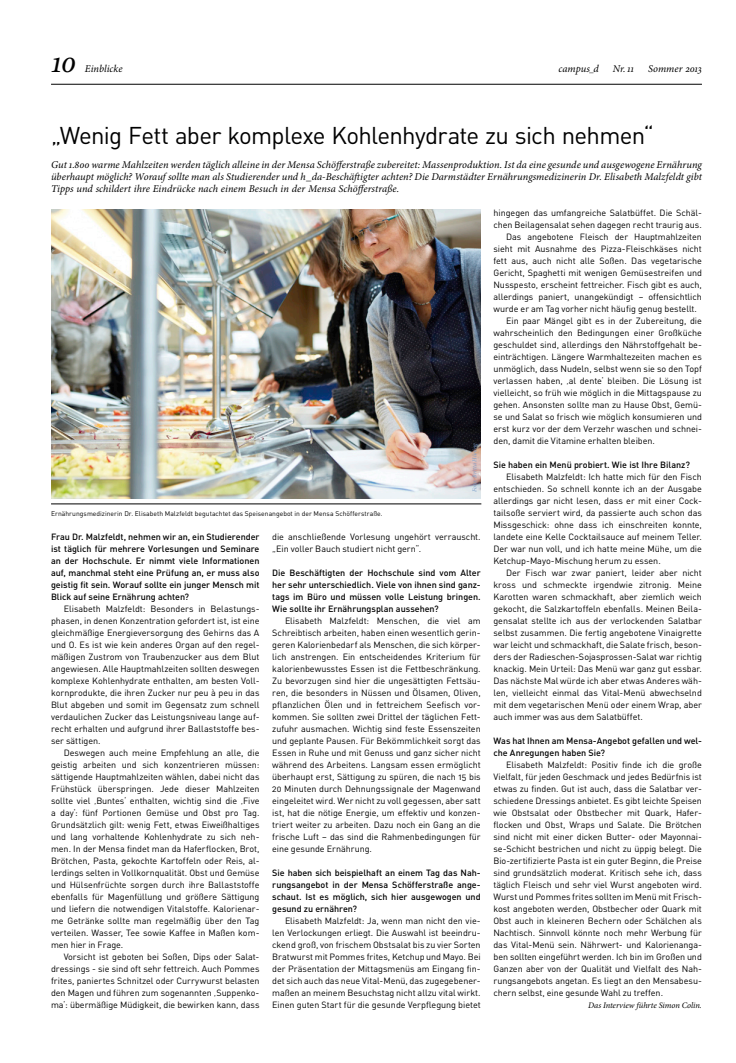
<style>
.page{position:relative;width:736px;height:1063px;background:#fff}
.page>*{position:absolute;margin:0;border:0;box-sizing:border-box;transform-origin:0 0}
.t1{font:italic 32px "Minion Pro";color:#000}
.t2{font:24px "DINOT";letter-spacing:-.03em;color:#000}
.t3{font:italic 10.4px/12px "Minion Pro";color:#000;text-align:justify}
.t4{font:9px/12px "DINOT";letter-spacing:-.005em;color:#000;text-align:justify}
.t5{font:500 9px/12px "DINOT";letter-spacing:-.005em;color:#000;text-align:justify}
.t6{font:italic 8.5px "Minion Pro";letter-spacing:-.005em;color:#000}
.t7{font:6.8px "DINOT";letter-spacing:.005em;color:#000}
.t8{font:italic 6px "Minion Pro";letter-spacing:.015em;color:#799ec8}
</style>
<div class="page">
<hr style="left:51px;top:84px;width:651px;height:1px;background:#000">
<img style="left:51px;top:210px;width:429px;height:288px">
<hr style="left:51px;top:504px;width:430px;height:1px;background:#000">
<h1 class="t1" style="left:51px;top:40px;width:27px">10</h1>
<p class="t3" style="left:85px;top:63px;width:39px">Einblicke</p>
<p class="t3" style="left:558px;top:63px;width:42px">campus d</p>
<p class="t3" style="left:613px;top:63px;width:23px">Nr.11</p>
<p class="t3" style="left:648px;top:63px;width:55px">Sommer 2013</p>
<h2 class="t2" style="left:51px;top:119px;width:604px">„Wenig Fett aber komplexe Kohlenhydrate zu sich nehmen“</h2>
<p class="t3" style="left:51px;top:159px;width:652px">Gut 1.800 warme Mahlzeiten werden täglich alleine in der Mensa Schöfferstraße zubereitet: Massenproduktion. Ist da eine gesunde und ausgewogene Ernährung überhaupt möglich? Worauf sollte man als Studierender und h_da-Beschäftigter achten? Die Darmstädter Ernährungsmedizinerin Dr. Elisabeth Malzfeldt gibt Tipps und schildert ihre Eindrücke nach einem Besuch in der Mensa Schöfferstraße.</p>
<p class="t7" style="left:51px;top:509px;width:333px">Ernährungsmedizinerin Dr. Elisabeth Malzfeldt begutachtet das Speisenangebot in der Mensa Schöfferstraße.</p>
<p class="t8" style="left:470px;top:492px;width:51px;rotate:-90deg">Foto: Britta Hüning</p>
<p class="t5" style="left:51px;top:530px;width:210px">Frau Dr. Malzfeldt, nehmen wir an, ein Studierender ist täglich für mehrere Vorlesungen und Seminare an der Hochschule. Er nimmt viele Informationen auf, manchmal steht eine Prüfung an, er muss also geistig fit sein. Worauf sollte ein junger Mensch mit Blick auf seine Ernährung achten?</p>
<p class="t4" style="left:51px;top:602px;width:210px;text-indent:13px">Elisabeth Malzfeldt: Besonders in Belastungs&shy;phasen, in denen Konzentration gefordert ist, ist eine gleichmäßige Energieversorgung des Gehirns das A und O. Es ist wie kein anderes Organ auf den regel&shy;mäßigen Zustrom von Traubenzucker aus dem Blut angewiesen. Alle Hauptmahlzeiten sollten deswegen komplexe Kohlenhydrate enthalten, am besten Voll&shy;kornprodukte, die ihren Zucker nur peu à peu in das Blut abgeben und somit im Gegensatz zum schnell verdaulichen Zucker das Leistungsniveau lange auf&shy;recht erhalten und aufgrund ihrer Ballaststoffe bes&shy;ser sättigen.</p>
<p class="t4" style="left:51px;top:746px;width:210px;text-indent:13px">Deswegen auch meine Empfehlung an alle, die geistig arbeiten und sich konzentrieren müssen: sättigende Hauptmahlzeiten wählen, dabei nicht das Frühstück überspringen. Jede dieser Mahlzeiten sollte viel ‚Buntes‘ enthalten, wichtig sind die ‚Five a day‘: fünf Portionen Gemüse und Obst pro Tag.<br>Grundsätzlich gilt: wenig Fett, etwas Eiweißhaltiges und lang vorhaltende Kohlenhydrate zu sich neh&shy;men. In der Mensa findet man da Haferflocken, Brot, Brötchen, Pasta, gekochte Kartoffeln oder Reis, al&shy;lerdings selten in Vollkornqualität. Obst und Gemüse und Hülsenfrüchte sorgen durch ihre Ballaststoffe ebenfalls für Magenfüllung und größere Sättigung und liefern die notwendigen Vitalstoffe. Kalorienar&shy;me Getränke sollte man regelmäßig über den Tag verteilen. Wasser, Tee sowie Kaffee in Maßen kom&shy;men hier in Frage.</p>
<p class="t4" style="left:51px;top:950px;width:210px;text-indent:13px">Vorsicht ist geboten bei Soßen, Dips oder Salat&shy;dressings - sie sind oft sehr fettreich. Auch Pommes frites, paniertes Schnitzel oder Currywurst belasten den Magen und führen zum sogenannten ‚Suppenko&shy;ma‘: übermäßige Müdigkeit, die bewirken kann, dass</p>
<p class="t4" style="left:272px;top:530px;width:210px">die anschließende Vorlesung ungehört verrauscht. „Ein voller Bauch studiert nicht gern“.</p>
<p class="t5" style="left:272px;top:566px;width:210px">Die Beschäftigten der Hochschule sind vom Alter her sehr unterschiedlich. Viele von ihnen sind ganz&shy;tags im Büro und müssen volle Leistung bringen.<br>Wie sollte ihr Ernährungsplan aussehen?</p>
<p class="t4" style="left:272px;top:614px;width:210px;text-indent:13px">Elisabeth Malzfeldt: Menschen, die viel am Schreibtisch arbeiten, haben einen wesentlich gerin&shy;geren Kalorienbedarf als Menschen, die sich körper&shy;lich anstrengen. Ein entscheidendes Kriterium für kalorienbewusstes Essen ist die Fettbeschränkung.<br>Zu bevorzugen sind hier die ungesättigten Fettsäu&shy;ren, die besonders in Nüssen und Ölsamen, Oliven, pflanzlichen Ölen und in fettreichem Seefisch vor&shy;kommen. Sie sollten zwei Drittel der täglichen Fett&shy;zufuhr ausmachen. Wichtig sind feste Essenszeiten und geplante Pausen. Für Bekömmlichkeit sorgt das Essen in Ruhe und mit Genuss und ganz sicher nicht während des Arbeitens. Langsam essen ermöglicht überhaupt erst, Sättigung zu spüren, die nach 15 bis 20 Minuten durch Dehnungssignale der Magenwand eingeleitet wird. Wer nicht zu voll gegessen, aber satt ist, hat die nötige Energie, um effektiv und konzen&shy;triert weiter zu arbeiten. Dazu noch ein Gang an die frische Luft – das sind die Rahmenbedingungen für eine gesunde Ernährung.</p>
<p class="t5" style="left:272px;top:866px;width:210px">Sie haben sich beispielhaft an einem Tag das Nah&shy;rungsangebot in der Mensa Schöfferstraße ange&shy;schaut. Ist es möglich, sich hier ausgewogen und gesund zu ernähren?</p>
<p class="t4" style="left:272px;top:914px;width:210px;text-indent:13px">Elisabeth Malzfeldt: Ja, wenn man nicht den vie&shy;len Verlockungen erliegt. Die Auswahl ist beeindru&shy;ckend groß, von frischem Obstsalat bis zu vier Sorten Bratwurst mit Pommes frites, Ketchup und Mayo. Bei der Präsentation der Mittagsmenüs am Eingang fin&shy;det sich auch das neue Vital-Menü, das zugegebener&shy;maßen an meinem Besuchstag nicht allzu vital wirkt.<br>Einen guten Start für die gesunde Verpflegung bietet</p>
<p class="t4" style="left:493px;top:206px;width:210px">hingegen das umfangreiche Salatbüffet. Die Schäl-</p>
<p class="t4" style="left:493px;top:218px;width:210px">chen Beilagensalat sehen dagegen recht traurig aus.</p>
<p class="t4" style="left:506px;top:230px;width:197px">Das angebotene Fleisch der Hauptmahlzeiten</p>
<p class="t4" style="left:493px;top:242px;width:210px">sieht mit Ausnahme des Pizza-Fleischkäses nicht</p>
<p class="t4" style="left:493px;top:254px;width:210px">fett aus, auch nicht alle Soßen. Das vegetarische</p>
<p class="t4" style="left:493px;top:266px;width:210px">Gericht, Spaghetti mit wenigen Gemüsestreifen und</p>
<p class="t4" style="left:493px;top:278px;width:210px">Nusspesto, erscheint fettreicher. Fisch gibt es auch,</p>
<p class="t4" style="left:493px;top:290px;width:210px">allerdings paniert, unangekündigt – offensichtlich</p>
<p class="t4" style="left:493px;top:302px;width:205px">wurde er am Tag vorher nicht häufig genug bestellt.</p>
<p class="t4" style="left:506px;top:314px;width:197px">Ein paar Mängel gibt es in der Zubereitung, die</p>
<p class="t4" style="left:493px;top:326px;width:210px">wahrscheinlich den Bedingungen einer Großküche</p>
<p class="t4" style="left:493px;top:338px;width:210px">geschuldet sind, allerdings den Nährstoffgehalt be-</p>
<p class="t4" style="left:493px;top:350px;width:210px">einträchtigen. Längere Warmhaltezeiten machen es</p>
<p class="t4" style="left:493px;top:362px;width:210px">unmöglich, dass Nudeln, selbst wenn sie so den Topf</p>
<p class="t4" style="left:493px;top:374px;width:210px">verlassen haben, ‚al dente‘ bleiben. Die Lösung ist</p>
<p class="t4" style="left:493px;top:386px;width:210px">vielleicht, so früh wie möglich in die Mittagspause zu</p>
<p class="t4" style="left:493px;top:398px;width:210px">gehen. Ansonsten sollte man zu Hause Obst, Gemü-</p>
<p class="t4" style="left:493px;top:410px;width:210px">se und Salat so frisch wie möglich konsumieren und</p>
<p class="t4" style="left:493px;top:422px;width:210px">erst kurz vor der dem Verzehr waschen und schnei-</p>
<p class="t4" style="left:493px;top:434px;width:163px">den, damit die Vitamine erhalten bleiben.</p>
<p class="t5" style="left:493px;top:458px;width:198px">Sie haben ein Menü probiert. Wie ist Ihre Bilanz?</p>
<p class="t4" style="left:493px;top:470px;width:210px;text-indent:13px">Elisabeth Malzfeldt: Ich hatte mich für den Fisch entschieden. So schnell konnte ich an der Ausgabe allerdings gar nicht lesen, dass er mit einer Cock&shy;tailsoße serviert wird, da passierte auch schon das Missgeschick: ohne dass ich einschreiten konnte, landete eine Kelle Cocktailsauce auf meinem Teller.<br>Der war nun voll, und ich hatte meine Mühe, um die Ketchup-Mayo-Mischung herum zu essen.</p>
<p class="t4" style="left:493px;top:566px;width:210px;text-indent:13px">Der Fisch war zwar paniert, leider aber nicht kross und schmeckte irgendwie zitronig. Meine Karotten waren schmackhaft, aber ziemlich weich gekocht, die Salzkartoffeln ebenfalls. Meinen Beila&shy;gensalat stellte ich aus der verlockenden Salatbar selbst zusammen. Die fertig angebotene Vinaigrette war leicht und schmackhaft, die Salate frisch, beson&shy;ders der Radieschen-Sojasprossen-Salat war richtig knackig. Mein Urteil: Das Menü war ganz gut essbar.<br>Das nächste Mal würde ich aber etwas Anderes wäh&shy;len, vielleicht einmal das Vital-Menü abwechselnd mit dem vegetarischen Menü oder einem Wrap, aber auch immer was aus dem Salatbüffet.</p>
<p class="t5" style="left:493px;top:734px;width:210px">Was hat Ihnen am Mensa-Angebot gefallen und wel&shy;che Anregungen haben Sie?</p>
<p class="t4" style="left:493px;top:758px;width:210px;text-indent:13px">Elisabeth Malzfeldt: Positiv finde ich die große Vielfalt, für jeden Geschmack und jedes Bedürfnis ist etwas zu finden. Gut ist auch, dass die Salatbar ver&shy;schiedene Dressings anbietet. Es gibt leichte Speisen wie Obstsalat oder Obstbecher mit Quark, Hafer&shy;flocken und Obst, Wraps und Salate. Die Brötchen sind nicht mit einer dicken Butter- oder Mayonnai&shy;se-Schicht bestrichen und nicht zu üppig belegt. Die Bio-zertifizierte Pasta ist ein guter Beginn, die Preise sind grundsätzlich moderat. Kritisch sehe ich, dass täglich Fleisch und sehr viel Wurst angeboten wird.<br>Wurst und Pommes frites sollten im Menü mit Frisch&shy;kost angeboten werden, Obstbecher oder Quark mit Obst auch in kleineren Bechern oder Schälchen als Nachtisch. Sinnvoll könnte noch mehr Werbung für das Vital-Menü sein. Nährwert- und Kalorienanga&shy;ben sollten eingeführt werden. Ich bin im Großen und Ganzen aber von der Qualität und Vielfalt des Nah&shy;rungsangebots angetan. Es liegt an den Mensabesu&shy;chern selbst, eine gesunde Wahl zu treffen.</p>
<p class="t6" style="left:588px;top:999px;width:115px">Das Interview führte Simon Colin.</p>
</div>
